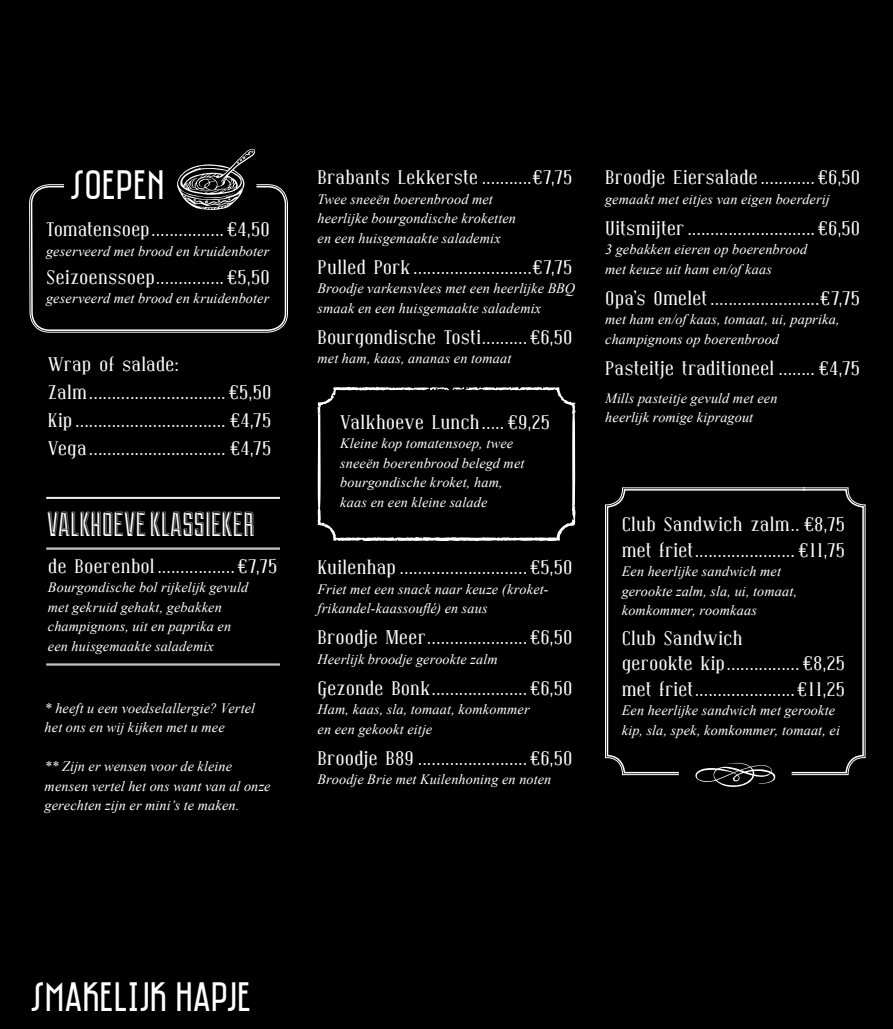
<style>
.page{position:relative;width:893px;height:1029px;background:#000}
.page>*{position:absolute;margin:0;border:0;box-sizing:border-box;transform-origin:0 0}
.t1{font:42px "Saniretro";letter-spacing:-.005em;color:#fff}
.t2{font:34.5px "Duke";letter-spacing:.005em;color:#fff}
.t3{font:19.5px/28px "Covington";color:#fff}
.t4{font:italic 14.25px/19.5px "Times New Roman";letter-spacing:.01em;color:#fff}
</style>
<div class="page">
<div style="left:31px;top:186px;width:255px;height:145px;border:2px solid #fff;border-radius:18px"></div>
<div style="left:29px;top:184px;width:259px;height:148px;border:1px solid #fff;border-radius:20px"></div>
<svg style="left:177px;top:148px;width:79px;height:62px"></svg>
<hr style="left:46px;top:497px;width:234px;height:1px;background:#fff">
<hr style="left:46px;top:498px;width:234px;height:1px;background:#fff">
<hr style="left:46px;top:664px;width:234px;height:1px;background:#fff">
<hr style="left:46px;top:665px;width:234px;height:1px;background:#fff">
<hr style="left:46px;top:548px;width:234px;height:1px;background:#fff">
<hr style="left:46px;top:549px;width:234px;height:1px;background:#fff">
<svg style="left:695px;top:775px;width:80px;height:12px"></svg>
<svg style="left:605px;top:487px;width:185px;height:288px"></svg>
<svg style="left:790px;top:487px;width:76px;height:288px"></svg>
<svg style="left:317px;top:387px;width:259px;height:155px"></svg>
<h1 class="t1" style="left:70px;top:160px;width:97px">SOEPEN</h1>
<h3 class="t3" style="left:46px;top:216px;width:225px">Tomatensoep................ €4,50</h3>
<p class="t4" style="left:46px;top:241px;width:224px">geserveerd met brood en kruidenboter</p>
<h3 class="t3" style="left:46px;top:263px;width:225px">Seizoenssoep............... €5,50</h3>
<p class="t4" style="left:46px;top:288px;width:224px">geserveerd met brood en kruidenboter</p>
<h3 class="t3" style="left:48px;top:350px;width:225px">Wrap of salade:<br>Zalm.............................. €5,50<br>Kip ................................. €4,75<br>Vega.............................. €4,75</h3>
<h2 class="t2" style="left:48px;top:504px;width:208px">VALKHOEVE KLASSIEKER</h2>
<h3 class="t3" style="left:48px;top:552px;width:231px">de Boerenbol .................€7,75</h3>
<p class="t4" style="left:48px;top:577px;width:202px">Bourgondische bol rijkelijk gevuld met gekruid gehakt, gebakken champignons, uit en paprika en een huisgemaakte salademix</p>
<p class="t4" style="left:45px;top:698px;width:212px">* heeft u een voedselallergie? Vertel het ons en wij kijken met u mee</p>
<p class="t4" style="left:45px;top:757px;width:227px">** Zijn er wensen voor de kleine mensen vertel het ons want van al onze gerechten zijn er mini’s te maken.</p>
<h3 class="t3" style="left:317px;top:164px;width:257px">Brabants Lekkerste ...........€7,75</h3>
<p class="t4" style="left:317px;top:189px;width:200px">Twee sneeën boerenbrood met heerlijke bourgondische kroketten en een huisgemaakte salademix</p>
<h3 class="t3" style="left:317px;top:253px;width:257px">Pulled Pork ..........................€7,75</h3>
<p class="t4" style="left:317px;top:278px;width:259px">Broodje varkensvlees met een heerlijke BBQ smaak en een huisgemaakte salademix</p>
<h3 class="t3" style="left:317px;top:323px;width:257px">Bourgondische Tosti..........€6,50</h3>
<p class="t4" style="left:317px;top:348px;width:195px">met ham, kaas, ananas en tomaat</p>
<h3 class="t3" style="left:340px;top:408px;width:212px">Valkhoeve Lunch..... €9,25</h3>
<p class="t4" style="left:340px;top:434px;width:186px">Kleine kop tomatensoep, twee sneeën boerenbrood belegd met bourgondische kroket, ham, kaas en een kleine salade</p>
<h3 class="t3" style="left:317px;top:554px;width:256px">Kuilenhap ............................€5,50</h3>
<p class="t4" style="left:317px;top:579px;width:233px">Friet met een snack naar keuze (kroket&shy;frikandel-kaassouflé) en saus</p>
<h3 class="t3" style="left:317px;top:624px;width:256px">Broodje Meer......................€6,50</h3>
<p class="t4" style="left:317px;top:649px;width:182px">Heerlijk broodje gerookte zalm</p>
<h3 class="t3" style="left:317px;top:674px;width:256px">Gezonde Bonk.....................€6,50</h3>
<p class="t4" style="left:317px;top:699px;width:214px">Ham, kaas, sla, tomaat, komkommer en een gekookt eitje</p>
<h3 class="t3" style="left:317px;top:744px;width:256px">Broodje B89 ........................€6,50</h3>
<p class="t4" style="left:317px;top:769px;width:235px">Broodje Brie met Kuilenhoning en noten</p>
<h3 class="t3" style="left:605px;top:164px;width:256px">Broodje Eiersalade ............€6,50</h3>
<p class="t4" style="left:605px;top:189px;width:226px">gemaakt met eitjes van eigen boerderij</p>
<h3 class="t3" style="left:605px;top:214px;width:256px">Uitsmijter ............................€6,50</h3>
<p class="t4" style="left:605px;top:239px;width:203px">3 gebakken eieren op boerenbrood met keuze uit ham en/of kaas</p>
<h3 class="t3" style="left:605px;top:284px;width:257px">Opa’s Omelet ........................€7,75</h3>
<p class="t4" style="left:605px;top:309px;width:236px">met ham en/of kaas, tomaat, ui, paprika, champignons op boerenbrood</p>
<h3 class="t3" style="left:605px;top:354px;width:256px">Pasteitje traditioneel ........ €4,75</h3>
<p class="t4" style="left:605px;top:388px;width:174px">Mills pasteitje gevuld met een heerlijk romige kipragout</p>
<h3 class="t3" style="left:622px;top:512px;width:225px;line-height:25.5px">Club Sandwich zalm.. €8,75 met friet...................... €11,75</h3>
<p class="t4" style="left:622px;top:561px;width:177px">Een heerlijke sandwich met gerookte zalm, sla, ui, tomaat, komkommer, roomkaas</p>
<h3 class="t3" style="left:622px;top:626px;width:225px;line-height:25.5px">Club Sandwich<br>gerookte kip................ €8,25 met friet......................€11,25</h3>
<p class="t4" style="left:622px;top:700px;width:220px">Een heerlijke sandwich met gerookte kip, sla, spek, komkommer, tomaat, ei</p>
<h1 class="t1" style="left:30px;top:972px;width:223px">SMAKELIJK HAPJE</h1>
</div>
